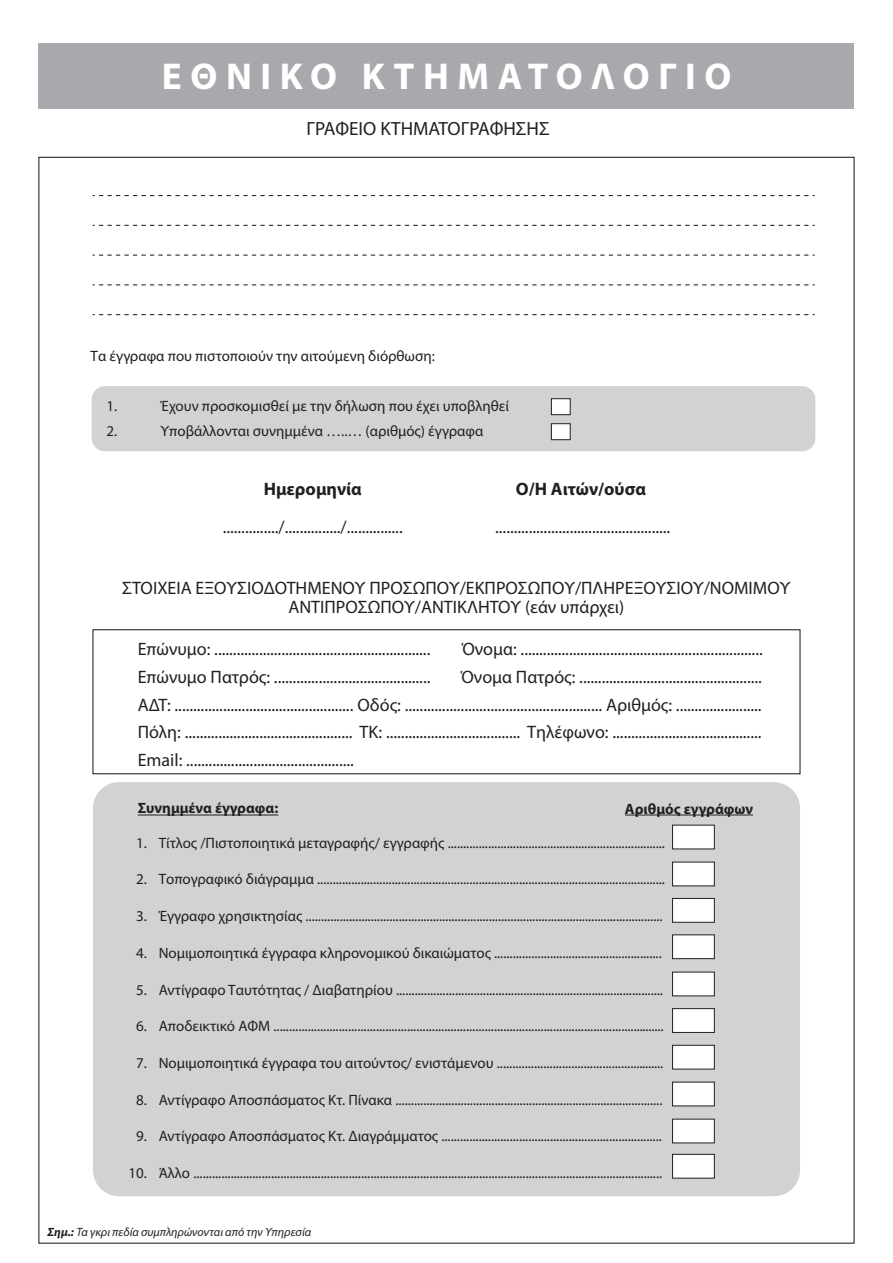
<style>
.page{position:relative;width:893px;height:1263px;background:#fff}
.page>*{position:absolute;margin:0;border:0;box-sizing:border-box;transform-origin:0 0}
.t1{font:700 37.5px "Myriad Pro";letter-spacing:.23em;color:#fff}
.t2{font:19.2px "Myriad Pro";color:#231f20}
.t3{font:18px/27.6px "Myriad Pro";color:#231f20;text-align:center}
.t4{font:700 18px "Myriad Pro";color:#231f20}
.t5{font:15px "Myriad Pro";color:#231f20}
.t6{font:700 15px "Myriad Pro";color:#231f20}
.t7{font:italic 12px "Myriad Pro";color:#231f20}
.s1{font-weight:700}
</style>
<div class="page">
<div style="left:93px;top:782px;width:707px;height:414px;background:#d1d2d4;border-radius:26px"></div>
<div style="left:92px;top:386px;width:723px;height:65px;background:#d1d2d4;border-radius:13px"></div>
<div style="left:551px;top:398px;width:19px;height:17px;background:#fff;border:1px solid #231f20"></div>
<div style="left:551px;top:423px;width:19px;height:17px;background:#fff;border:1px solid #231f20"></div>
<svg style="left:93px;top:314px;width:722px;height:1px"></svg>
<svg style="left:93px;top:284px;width:722px;height:1px"></svg>
<svg style="left:93px;top:255px;width:722px;height:1px"></svg>
<svg style="left:93px;top:225px;width:722px;height:1px"></svg>
<svg style="left:93px;top:195px;width:722px;height:1px"></svg>
<div style="left:92px;top:629px;width:708px;height:145px;border:1px solid #231f20"></div>
<div style="left:672px;top:825px;width:43px;height:24px;background:#fff;border:1px solid #231f20"></div>
<div style="left:672px;top:862px;width:43px;height:24px;background:#fff;border:1px solid #231f20"></div>
<div style="left:672px;top:898px;width:43px;height:24px;background:#fff;border:1px solid #231f20"></div>
<div style="left:672px;top:935px;width:43px;height:24px;background:#fff;border:1px solid #231f20"></div>
<div style="left:672px;top:972px;width:43px;height:24px;background:#fff;border:1px solid #231f20"></div>
<div style="left:672px;top:1008px;width:43px;height:25px;background:#fff;border:1px solid #231f20"></div>
<div style="left:672px;top:1045px;width:43px;height:24px;background:#fff;border:1px solid #231f20"></div>
<div style="left:672px;top:1082px;width:43px;height:24px;background:#fff;border:1px solid #231f20"></div>
<div style="left:672px;top:1119px;width:43px;height:24px;background:#fff;border:1px solid #231f20"></div>
<div style="left:672px;top:1154px;width:43px;height:24px;background:#fff;border:1px solid #231f20"></div>
<hr style="left:138px;top:815px;width:140px;height:1px;background:#231f20">
<hr style="left:625px;top:815px;width:128px;height:1px;background:#231f20">
<div style="left:39px;top:44px;width:815px;height:65px;background:#a8a9ad"></div>
<h1 class="t1" style="left:162px;top:52px;width:571px">ΕΘΝΙΚΟ ΚΤΗΜΑΤΟΛΟΓΙΟ</h1>
<p class="t2" style="left:306px;top:117px;width:245px">ΓΡΑΦΕΙΟ ΚΤΗΜΑΤΟΓΡΑΦΗΣΗΣ</p>
<p class="t5" style="left:91px;top:347px;width:346px">Τα έγγραφα που πιστοποιούν την αιτούμενη διόρθωση:</p>
<p class="t5" style="left:107px;top:397px;width:12px">1.</p>
<p class="t5" style="left:161px;top:397px;width:350px">Έχουν προσκομισθεί με την δήλωση που έχει υποβληθεί</p>
<p class="t5" style="left:107px;top:422px;width:12px">2.</p>
<p class="t5" style="left:161px;top:422px;width:324px">Υποβάλλονται συνημμένα …..… (αριθμός) έγγραφα</p>
<p class="t4" style="left:264px;top:477px;width:100px">Ημερομηνία</p>
<p class="t3" style="left:223px;top:513px;width:182px">.............../.............../...............</p>
<p class="t4" style="left:516px;top:477px;width:131px">Ο/Η Αιτών/ούσα</p>
<p class="t3" style="left:495px;top:513px;width:177px">...............................................</p>
<p class="t3" style="left:122px;top:579px;width:669px;line-height:18.6px">ΣΤΟΙΧΕΙΑ ΕΞΟΥΣΙΟΔΟΤΗΜΕΝΟΥ ΠΡΟΣΩΠΟΥ/ΕΚΠΡΟΣΩΠΟΥ/ΠΛΗΡΕΞΟΥΣΙΟΥ/ΝΟΜΙΜΟΥ<br>ΑΝΤΙΠΡΟΣΩΠΟΥ/ΑΝΤΙΚΛΗΤΟΥ (εάν υπάρχει)</p>
<p class="t3" style="left:138px;top:635px;width:294px">Επώνυμο: ..........................................................</p>
<p class="t3" style="left:462px;top:635px;width:303px">Όνομα: .................................................................</p>
<p class="t3" style="left:138px;top:663px;width:294px">Επώνυμο Πατρός: ..........................................</p>
<p class="t3" style="left:138px;top:663px;width:626px;text-align:justify;text-indent:323px">Όνομα Πατρός: .................................................<br>ΑΔΤ: ................................................ Οδός: ..................................................... Αριθμός: .......................<br>Πόλη: ............................................. ΤΚ: .................................... Τηλέφωνο: ........................................<br>Email: .............................................</p>
<p class="t6" style="left:138px;top:799px;width:142px">Συνημμένα έγγραφα:</p>
<p class="t6" style="left:625px;top:799px;width:130px">Αριθμός εγγράφων</p>
<p class="t5" style="left:136px;top:833px;width:12px">1.</p>
<p class="t5" style="left:136px;top:870px;width:12px">2.</p>
<p class="t5" style="left:136px;top:907px;width:12px">3.</p>
<p class="t5" style="left:136px;top:943px;width:12px">4.</p>
<p class="t5" style="left:136px;top:980px;width:12px">5.</p>
<p class="t5" style="left:136px;top:1017px;width:12px">6.</p>
<p class="t5" style="left:136px;top:1054px;width:12px">7.</p>
<p class="t5" style="left:136px;top:1090px;width:12px">8.</p>
<p class="t5" style="left:136px;top:1127px;width:12px">9.</p>
<p class="t5" style="left:128px;top:1164px;width:20px">10.</p>
<p class="t5" style="left:159px;top:833px;width:508px">Τίτλος /Πιστοποιητικά μεταγραφής/ εγγραφής ......................................................................</p>
<p class="t5" style="left:159px;top:870px;width:508px">Τοπογραφικό διάγραμμα ................................................................................................................</p>
<p class="t5" style="left:159px;top:907px;width:505px">Έγγραφο χρησικτησίας ...................................................................................................................</p>
<p class="t5" style="left:159px;top:943px;width:505px">Νομιμοποιητικά έγγραφα κληρονομικού δικαιώματος ......................................................</p>
<p class="t5" style="left:159px;top:980px;width:506px">Αντίγραφο Ταυτότητας / Διαβατηρίου ......................................................................................</p>
<p class="t5" style="left:159px;top:1017px;width:506px">Αποδεικτικό ΑΦΜ ..............................................................................................................................</p>
<p class="t5" style="left:159px;top:1054px;width:506px">Νομιμοποιητικά έγγραφα του αιτούντος/ ενιστάμενου ......................................................</p>
<p class="t5" style="left:159px;top:1090px;width:505px">Αντίγραφο Αποσπάσματος Κτ. Πίνακα ......................................................................................</p>
<p class="t5" style="left:159px;top:1127px;width:505px">Αντίγραφο Αποσπάσματος Κτ. Διαγράμματος .......................................................................</p>
<p class="t5" style="left:159px;top:1164px;width:505px">Άλλο .......................................................................................................................................................</p>
<p class="t7" style="left:48px;top:1225px;width:265px"><span class="s1">Σημ.:</span> Τα γκρι πεδία συμπληρώνονται από την Υπηρεσία</p>
</div>
